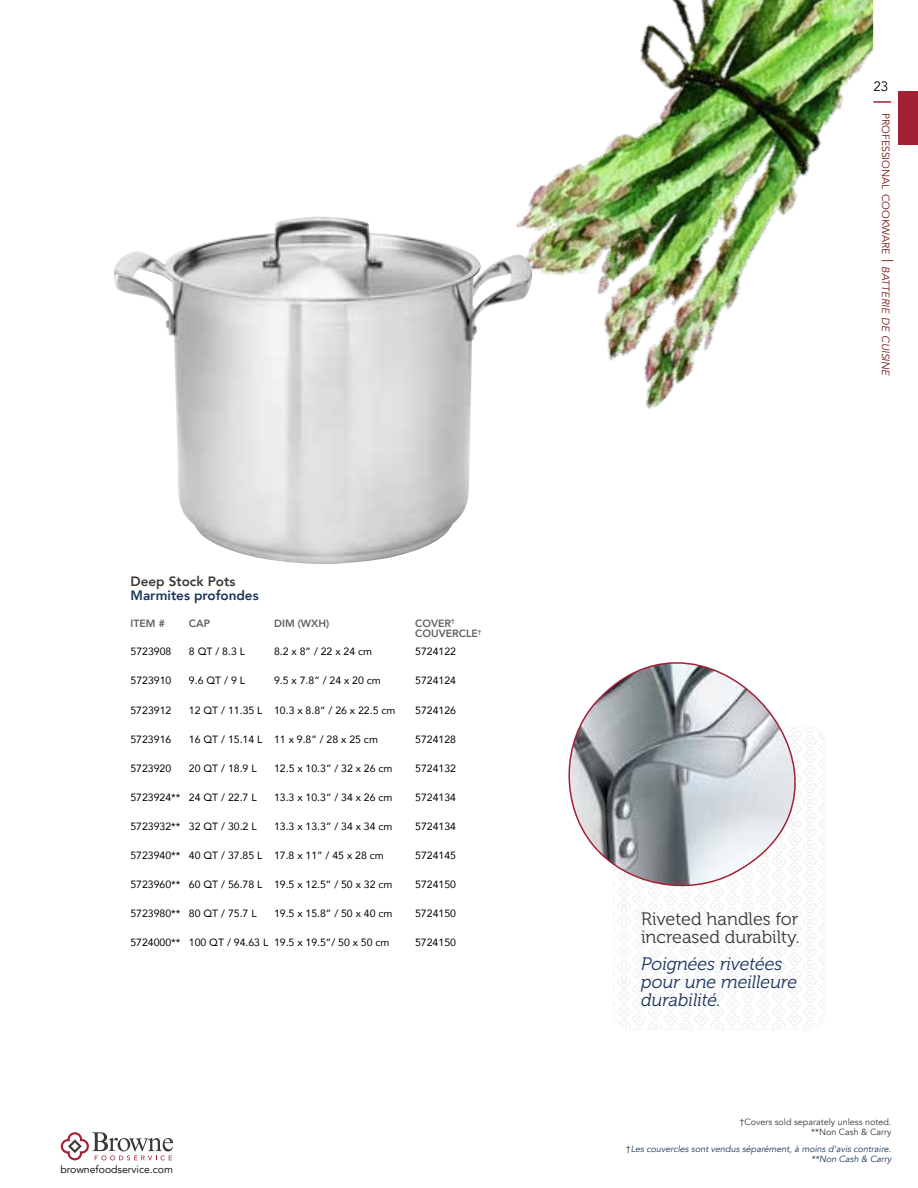
<style>
.page{position:relative;width:918px;height:1188px;background:#fff}
.page>*{position:absolute;margin:0;border:0;box-sizing:border-box;transform-origin:0 0}
.t1{font:italic 18px/18px "Museo 300";color:#1c355e}
.t2{font:18px/18px "Museo 300";color:#3d3935}
.t3{font:800 13.5px "Avenir";color:#1c355e}
.t4{font:800 13.5px "Avenir";color:#3d3935}
.t5{font:13.5px "Avenir";color:#000}
.t6{font:10.5px "Avenir";color:#000}
.t7{font:10.5px "Avenir";color:#751a15}
.t8{font:800 10.5px/10.5px "Avenir";color:#63615d}
.t9{font:10.5px "Avenir";color:#000}
.t10{font:italic 9px/10.5px "Avenir";color:#1c355e;text-align:right}
.t11{font:9px/10.5px "Avenir";color:#3d3935;text-align:right}
.s1{font-size:15px}
.s2{font-style:italic}
.s3{font-style:inherit}
.s4{font-style:normal;color:#3d3935}
</style>
<div class="page">
<svg style="left:61px;top:1132px;width:112px;height:28px"></svg>
<svg style="left:874px;top:101px;width:17px;height:2px"></svg>
<div style="left:898px;top:91px;width:20px;height:54px;background:#a32035"></div>
<img style="left:526px;top:0;width:347px;height:409px">
<img style="left:114px;top:216px;width:419px;height:348px">
<svg style="left:617px;top:897px;width:207px;height:130px"></svg>
<div style="left:613px;top:726px;width:214px;height:304px;border:2px solid #ecebeb;border-radius:18px"></div>
<svg style="left:568px;top:662px;width:259px;height:235px"></svg>
<p class="t4" style="left:131px;top:571px;width:106px">Deep Stock Pots</p>
<p class="t3" style="left:131px;top:585px;width:130px">Marmites profondes</p>
<p class="t8" style="left:131px;top:618px;width:36px">ITEM #</p>
<p class="t8" style="left:189px;top:618px;width:23px">CAP</p>
<p class="t8" style="left:274px;top:618px;width:57px">DIM (WXH)</p>
<p class="t8" style="left:415px;top:618px;width:68px">COVER<sup>†<br></sup>COUVERCLE<sup>†</sup></p>
<p class="t6" style="left:131px;top:643px;width:42px">5723908</p>
<p class="t6" style="left:189px;top:643px;width:58px">8 QT / 8.3 L</p>
<p class="t6" style="left:274px;top:643px;width:100px">8.2 x 8” / 22 x 24 cm</p>
<p class="t6" style="left:415px;top:643px;width:42px">5724122</p>
<p class="t6" style="left:131px;top:672px;width:42px">5723910</p>
<p class="t6" style="left:189px;top:672px;width:58px">9.6 QT / 9 L</p>
<p class="t6" style="left:274px;top:672px;width:108px">9.5 x 7.8” / 24 x 20 cm</p>
<p class="t6" style="left:415px;top:672px;width:42px">5724124</p>
<p class="t6" style="left:130px;top:701px;width:42px">5723912</p>
<p class="t6" style="left:189px;top:701px;width:208px">12 QT / 11.35 L 10.3 x 8.8” / 26 x 22.5 cm</p>
<p class="t6" style="left:415px;top:701px;width:42px">5724126</p>
<p class="t6" style="left:130px;top:731px;width:42px">5723916</p>
<p class="t6" style="left:189px;top:731px;width:191px">16 QT / 15.14 L 11 x 9.8” / 28 x 25 cm</p>
<p class="t6" style="left:415px;top:731px;width:42px">5724128</p>
<p class="t6" style="left:130px;top:760px;width:42px">5723920</p>
<p class="t6" style="left:189px;top:760px;width:69px">20 QT / 18.9 L</p>
<p class="t6" style="left:274px;top:760px;width:120px">12.5 x 10.3” / 32 x 26 cm</p>
<p class="t6" style="left:415px;top:760px;width:42px">5724132</p>
<p class="t6" style="left:130px;top:789px;width:128px">5723924** 24 QT / 22.7 L</p>
<p class="t6" style="left:274px;top:789px;width:120px">13.3 x 10.3” / 34 x 26 cm</p>
<p class="t6" style="left:415px;top:789px;width:42px">5724134</p>
<p class="t6" style="left:130px;top:818px;width:128px">5723932** 32 QT / 30.2 L</p>
<p class="t6" style="left:274px;top:818px;width:120px">13.3 x 13.3” / 34 x 34 cm</p>
<p class="t6" style="left:415px;top:818px;width:42px">5724134</p>
<p class="t6" style="left:130px;top:847px;width:255px">5723940** 40 QT / 37.85 L 17.8 x 11” / 45 x 28 cm</p>
<p class="t6" style="left:415px;top:847px;width:42px">5724145</p>
<p class="t6" style="left:130px;top:876px;width:264px">5723960** 60 QT / 56.78 L 19.5 x 12.5” / 50 x 32 cm</p>
<p class="t6" style="left:415px;top:876px;width:42px">5724150</p>
<p class="t6" style="left:130px;top:905px;width:128px">5723980** 80 QT / 75.7 L</p>
<p class="t6" style="left:274px;top:905px;width:120px">19.5 x 15.8” / 50 x 40 cm</p>
<p class="t6" style="left:415px;top:905px;width:42px">5724150</p>
<p class="t6" style="left:130px;top:934px;width:261px">5724000** 100 QT / 94.63 L 19.5 x 19.5”/ 50 x 50 cm</p>
<p class="t6" style="left:415px;top:934px;width:42px">5724150</p>
<p class="t9" style="left:60px;top:1163px;width:114px">brownefoodservice.com</p>
<p class="t5" style="left:873px;top:79px;width:17px">23</p>
<p class="t7" style="left:892px;top:113px;width:265px;rotate:90deg">professional cookware <span class="s1">|</span> <span class="s2">batterie de cuisine</span></p>
<h1 class="t2" style="left:641px;top:910px;width:160px">Riveted handles for increased durabilty.</h1>
<h1 class="t1" style="left:641px;top:955px;width:157px">Poignées rivetées pour une meilleure durabilité.</h1>
<p class="t11" style="left:739px;top:1116px;width:154px"><span class="s3">†</span>Covers sold separately unless noted. **Non Cash &amp; Carry</p>
<p class="t10" style="left:626px;top:1144px;width:267px"><span class="s4">†</span>Les couvercles sont vendus séparément, à moins d’avis contraire. **Non Cash &amp; Carry</p>
</div>
